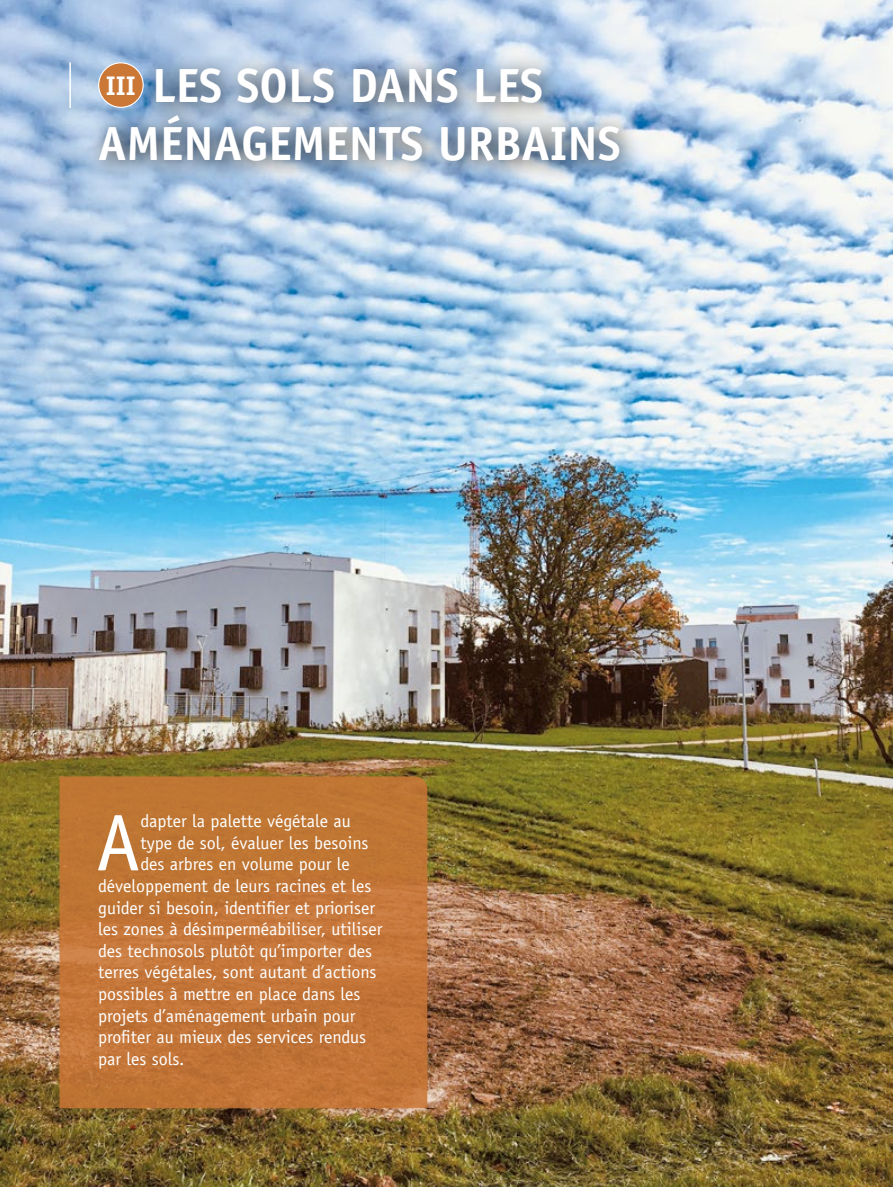
<style>
.page{position:relative;width:893px;height:1187px;background:#fff}
.page>*{position:absolute;margin:0;border:0;box-sizing:border-box;transform-origin:0 0}
.t1{font:80.4px "Officina Sans Std";color:#fff}
.t2{font:700 48px/57.6px "Officina Sans Std";color:#fff;text-align:center}
.t3{font:700 27px "Officina Sans Std";color:#fff}
.t4{font:18px "Officina Sans Std";color:#fff}
</style>
<div class="page">
<img style="left:0;top:0;width:893px;height:1186px">
<div style="left:85px;top:53px;width:555px;height:129px;background:#000;opacity:.75"></div>
<hr style="left:69px;top:62px;width:2px;height:46px;background:#fff">
<div style="left:99px;top:63px;width:44px;height:44px;background:#cb7736;border-radius:50%"></div>
<div style="left:98px;top:62px;width:46px;height:46px;border:1px solid #fff;border-radius:50%"></div>
<svg style="left:60px;top:776px;width:367px;height:332px;background:#c17536"></svg>
<h2 class="t2" style="left:98px;top:57px;width:524px">LES SOLS DANS LES<br>AMÉNAGEMENTS URBAINS</h2>
<h3 class="t3" style="left:106px;top:69px;width:31px">III</h3>
<h1 class="t1" style="left:96px;top:796px;width:46px">A</h1>
<p class="t4" style="left:141px;top:810px;width:212px">dapter la palette végétale au</p>
<p class="t4" style="left:141px;top:832px;width:229px">type de sol, évaluer les besoins</p>
<p class="t4" style="left:141px;top:853px;width:211px">des arbres en volume pour le</p>
<p class="t4" style="left:98px;top:875px;width:275px">développement de leurs racines et les</p>
<p class="t4" style="left:98px;top:896px;width:279px">guider si besoin, identifier et prioriser</p>
<p class="t4" style="left:98px;top:918px;width:286px">les zones à désimperméabiliser, utiliser</p>
<p class="t4" style="left:98px;top:940px;width:276px">des technosols plutôt qu’importer des</p>
<p class="t4" style="left:98px;top:961px;width:280px">terres végétales, sont autant d’actions</p>
<p class="t4" style="left:98px;top:983px;width:264px">possibles à mettre en place dans les</p>
<p class="t4" style="left:98px;top:1004px;width:259px">projets d’aménagement urbain pour</p>
<p class="t4" style="left:98px;top:1026px;width:270px">profiter au mieux des services rendus</p>
<p class="t4" style="left:98px;top:1048px;width:88px">par les sols.</p>
</div>
